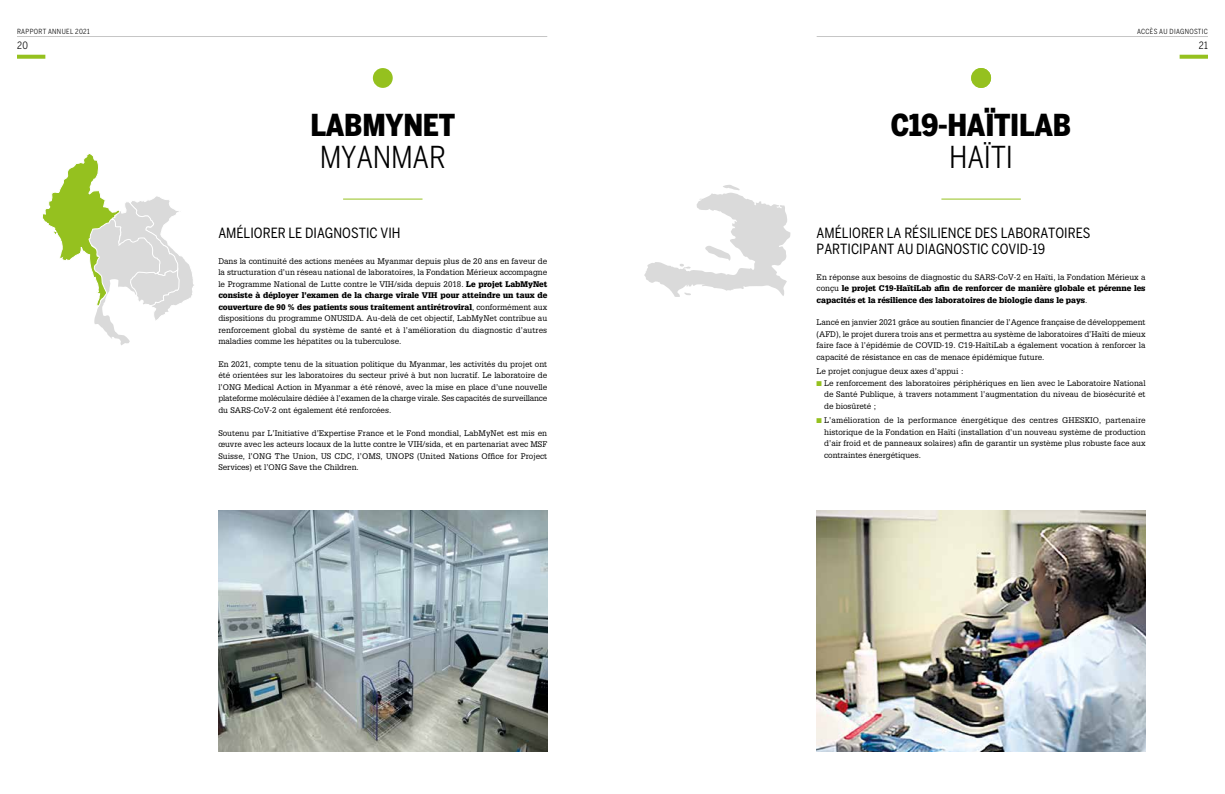
<style>
.page{position:relative;width:1225px;height:794px;background:#fff}
.page>*{position:absolute;margin:0;border:0;box-sizing:border-box;transform-origin:0 0}
.t1{font:900 30px "Benton Sans Condensed";letter-spacing:-.01em;color:#000}
.t2{font:30px "Benton Sans Condensed";letter-spacing:-.01em;color:#000}
.t3{font:14px/16px "Benton Sans Condensed";color:#000}
.t4{font:10px "Benton Sans Condensed";color:#000}
.t5{font:8px/11.5px "Glypha LT Std";color:#000;text-align:justify}
.t6{font:900 8px/11.5px "Glypha LT Std";color:#000;text-align:justify}
.t7{font:7px "Benton Sans Condensed";letter-spacing:.05em;color:#000}
.s1{font-weight:900}
.s2{font-weight:400}
.s3{color:#95c11f}
</style>
<div class="page">
<hr style="left:941px;top:199px;width:79px;height:1px;background:#95c11f">
<img style="left:816px;top:510px;width:329px;height:241px">
<hr style="left:17px;top:36px;width:530px;height:1px;background:#c6c6c6">
<svg style="left:17px;top:55px;width:28px;height:4px"></svg>
<svg style="left:644px;top:185px;width:146px;height:112px"></svg>
<div style="left:971px;top:68px;width:20px;height:20px;background:#95c11f;border-radius:50%"></div>
<hr style="left:816px;top:36px;width:392px;height:1px;background:#c6c6c6">
<svg style="left:1179px;top:55px;width:29px;height:4px"></svg>
<hr style="left:343px;top:199px;width:79px;height:1px;background:#95c11f">
<img style="left:218px;top:510px;width:329px;height:241px">
<div style="left:373px;top:68px;width:20px;height:20px;background:#95c11f;border-radius:50%"></div>
<svg style="left:42px;top:154px;width:152px;height:191px"></svg>
<p class="t7" style="left:17px;top:27px;width:74px">RAPPORT ANNUEL 2021</p>
<p class="t7" style="left:1137px;top:27px;width:72px">ACCÈS AU DIAGNOSTIC</p>
<p class="t4" style="left:1198px;top:39px;width:11px">21</p>
<p class="t4" style="left:17px;top:39px;width:12px">20</p>
<h1 class="t1" style="left:310px;top:106px;width:146px">LABMYNET</h1>
<h1 class="t2" style="left:320px;top:139px;width:128px">MYANMAR</h1>
<h2 class="t3" style="left:218px;top:225px;width:184px">AMÉLIORER LE DIAGNOSTIC VIH</h2>
<p class="t5" style="left:218px;top:255px;width:330px">Dans la continuité des actions menées au Myanmar depuis plus de 20 ans en faveur de la structuration d’un réseau national de laboratoires, la Fondation Mérieux accompagne le Programme National de Lutte contre le VIH/sida depuis 2018. <span class="s1">Le projet LabMyNet consiste à déployer l’examen de la charge virale VIH pour atteindre un taux de couverture de 90 % des patients sous traitement antirétroviral</span>, conformément aux dispositions du programme ONUSIDA. Au-delà de cet objectif, LabMyNet contribue au renforcement global du système de santé et à l’amélioration du diagnostic d’autres maladies comme les hépatites ou la tuberculose.</p>
<p class="t5" style="left:218px;top:358px;width:330px">En 2021, compte tenu de la situation politique du Myanmar, les activités du projet ont été orientées sur les laboratoires du secteur privé à but non lucratif. Le laboratoire de l’ONG Medical Action in Myanmar a été rénové, avec la mise en place d’une nouvelle plateforme moléculaire dédiée à l’examen de la charge virale. Ses capacités de surveillance du SARS-CoV-2 ont également été renforcées.</p>
<p class="t5" style="left:218px;top:427px;width:330px">Soutenu par L’Initiative d’Expertise France et le Fond mondial, LabMyNet est mis en œuvre avec les acteurs locaux de la lutte contre le VIH/sida, et en partenariat avec MSF Suisse, l’ONG The Union, US CDC, l’OMS, UNOPS (United Nations Office for Project Services) et l’ONG Save the Children.</p>
<h1 class="t1" style="left:891px;top:106px;width:182px">C19-HAÏTILAB</h1>
<h1 class="t2" style="left:949px;top:139px;width:65px">HAÏTI</h1>
<h2 class="t3" style="left:816px;top:225px;width:275px">AMÉLIORER LA RÉSILIENCE DES LABORATOIRES<br>PARTICIPANT AU DIAGNOSTIC COVID-19</h2>
<p class="t6" style="left:816px;top:271px;width:330px"><span class="s2">En réponse aux besoins de diagnostic du SARS-CoV-2 en Haïti, la Fondation Mérieux a conçu</span> le projet C19-HaïtiLab afin de renforcer de manière globale et pérenne les capacités et la résilience des laboratoires de biologie dans le pays<span class="s2">.</span></p>
<p class="t5" style="left:816px;top:317px;width:330px">Lancé en janvier 2021 grâce au soutien financier de l’Agence française de développement (AFD), le projet durera trois ans et permettra au système de laboratoires d’Haïti de mieux faire face à l’épidémie de COVID-19. C19-HaïtiLab a également vocation à renforcer la capacité de résistance en cas de menace épidémique future.</p>
<p class="t5" style="left:816px;top:365px;width:149px">Le projet conjugue deux axes d’appui :</p>
<p class="t5" style="left:824px;top:377px;width:323px;text-indent:-8px"><span class="s3">■</span> Le renforcement des laboratoires périphériques en lien avec le Laboratoire National de Santé Publique, à travers notamment l’augmentation du niveau de biosécurité et de biosûreté ;</p>
<p class="t5" style="left:824px;top:414px;width:323px;text-indent:-8px"><span class="s3">■</span> L’amélioration de la performance énergétique des centres GHESKIO, partenaire historique de la Fondation en Haïti (installation d’un nouveau système de production d’air froid et de panneaux solaires) afin de garantir un système plus robuste face aux contraintes énergétiques.</p>
</div>
